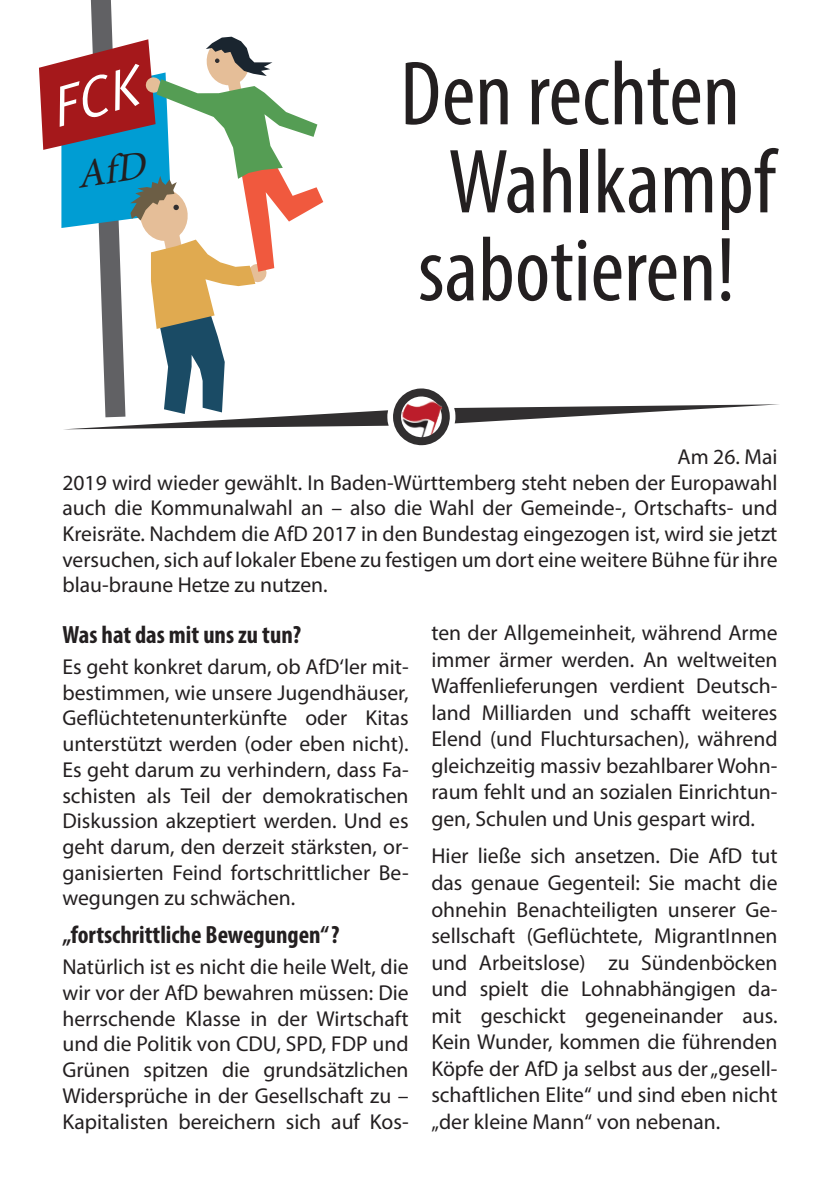
<style>
.page{position:relative;width:840px;height:1191px;background:#fff}
.page>*{position:absolute;margin:0;border:0;box-sizing:border-box;transform-origin:0 0}
.t1{font:condensed 92px "Myriad Pro";color:#231f20}
.Zwischenüberschrift{font:700 condensed 25px "Myriad Pro";color:#231f20}
.t2{font:21.6px/26.6px "Myriad Pro";color:#231f20;text-align:justify}
</style>
<div class="page">
<svg style="left:39px;top:0;width:740px;height:446px"></svg>
<p class="t1" style="left:400px;top:38px;width:341px">Den rechten</p>
<p class="t1" style="left:448px;top:126px;width:328px">Wahlkampf</p>
<p class="t1" style="left:418px;top:214px;width:318px">sabotieren!</p>
<p class="t2" style="left:677px;top:443px;width:101px">Am 26. Mai</p>
<p class="t2" style="left:62px;top:469px;width:716px;line-height:25.6px">2019 wird wieder gewählt. In Baden-Württemberg steht neben der Europawahl auch die Kommunalwahl an – also die Wahl der Gemeinde-, Ortschafts- und Kreisräte. Nachdem die AfD 2017 in den Bundestag eingezogen ist, wird sie jetzt versuchen, sich auf lokaler Ebene zu festigen um dort eine weitere Bühne für ihre blau-braune Hetze zu nutzen.</p>
<p class="Zwischenüberschrift" style="left:62px;top:618px;width:240px">Was hat das mit uns zu tun?</p>
<p class="t2" style="left:62px;top:653px;width:347px;line-height:25.8px">Es geht konkret darum, ob AfD‘ler mit&shy;bestimmen, wie unsere Jugendhäuser, Geflüchtetenunterkünfte oder Kitas unterstützt werden (oder eben nicht).<br>Es geht darum zu verhindern, dass Fa&shy;schisten als Teil der demokratischen Diskussion akzeptiert werden. Und es geht darum, den derzeit stärksten, or&shy;ganisierten Feind fortschrittlicher Be&shy;wegungen zu schwächen.</p>
<p class="Zwischenüberschrift" style="left:62px;top:919px;width:278px">„fortschrittliche Bewegungen“?</p>
<p class="t2" style="left:62px;top:953px;width:347px;line-height:25.8px">Natürlich ist es nicht die heile Welt, die wir vor der AfD bewahren müssen: Die herrschende Klasse in der Wirtschaft und die Politik von CDU, SPD, FDP und Grünen spitzen die grundsätzlichen Widersprüche in der Gesellschaft zu – Kapitalisten bereichern sich auf Kos-</p>
<p class="t2" style="left:431px;top:619px;width:347px">ten der Allgemeinheit, während Arme immer ärmer werden. An weltweiten Waffenlieferungen verdient Deutsch&shy;land Milliarden und schafft weiteres Elend (und Fluchtursachen), während gleichzeitig massiv bezahlbarer Wohn&shy;raum fehlt und an sozialen Einrichtun&shy;gen, Schulen und Unis gespart wird.</p>
<p class="t2" style="left:431px;top:842px;width:347px">Hier ließe sich ansetzen. Die AfD tut das genaue Gegenteil: Sie macht die ohnehin Benachteiligten unserer Ge&shy;sellschaft (Geflüchtete, MigrantInnen und Arbeitslose) zu Sündenböcken und spielt die Lohnabhängigen da&shy;mit geschickt gegeneinander aus.<br>Kein Wunder, kommen die führenden Köpfe der AfD ja selbst aus der „gesell&shy;schaftlichen Elite“ und sind eben nicht „der kleine Mann“ von nebenan.</p>
</div>
